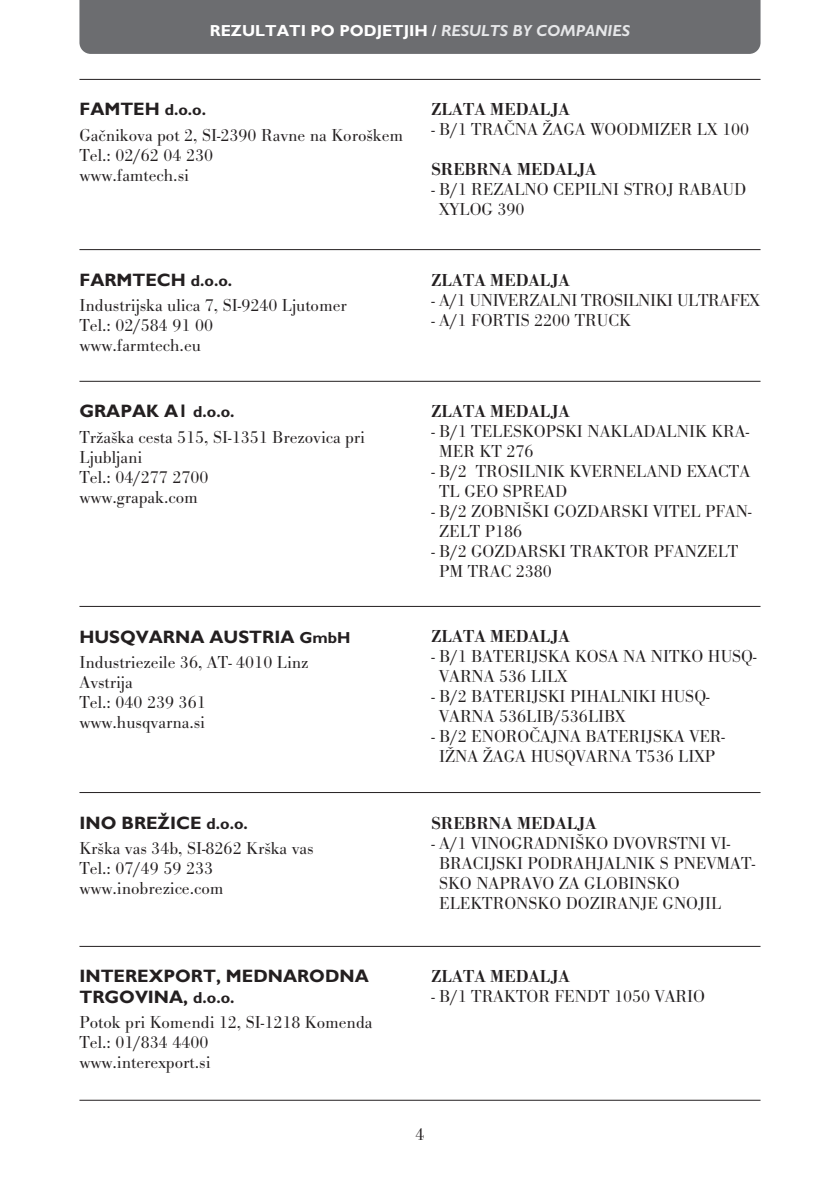
<style>
.page{position:relative;width:840px;height:1191px;background:#fff}
.page>*{position:absolute;margin:0;border:0;box-sizing:border-box;transform-origin:0 0}
.t1{font:18px/20px "Bodoni Ant TEE Ligh";color:#231f20}
.t2{font:700 18px/20px "Gill Sans";color:#231f20}
.t3{font:600 18px "Bodoni Ant TEE";color:#231f20}
.t4{font:18px "Bodoni Ant TEE Ligh";letter-spacing:-.02em;color:#231f20}
.t5{font:700 16px "Gill Sans";color:#fff}
.s1{font-style:italic;color:#e6e7e9}
.s2{font-size:16px}
</style>
<div class="page">
<hr style="left:79px;top:79px;width:681px;height:1px;background:#231f20">
<hr style="left:79px;top:249px;width:681px;height:1px;background:#231f20">
<hr style="left:79px;top:381px;width:681px;height:1px;background:#231f20">
<hr style="left:79px;top:606px;width:681px;height:1px;background:#231f20">
<hr style="left:79px;top:792px;width:681px;height:1px;background:#231f20">
<hr style="left:79px;top:946px;width:681px;height:1px;background:#231f20">
<hr style="left:79px;top:1099px;width:681px;height:1px;background:#231f20">
<div style="left:79px;top:0;width:681px;height:54px;background:#6c6d70"></div>
<p class="t5" style="left:210px;top:22px;width:421px">REZULTATI PO PODJETJIH / <span class="s1">RESULTS BY COMPANIES</span></p>
<p class="t2" style="left:79px;top:99px;width:128px">FAMTEH <span class="s2">d.o.o.</span></p>
<p class="t1" style="left:79px;top:125px;width:325px">Gačnikova pot 2, SI-2390 Ravne na Koroškem<br>Tel.: 02/62 04 230<br>www.famtech.si</p>
<p class="t2" style="left:79px;top:269px;width:154px">FARMTECH <span class="s2">d.o.o.</span></p>
<p class="t1" style="left:79px;top:295px;width:269px">Industrijska ulica 7, SI-9240 Ljutomer<br>Tel.: 02/584 91 00<br>www.farmtech.eu</p>
<p class="t2" style="left:79px;top:401px;width:157px">GRAPAK A1 <span class="s2">d.o.o.</span></p>
<p class="t1" style="left:79px;top:427px;width:287px">Tržaška cesta 515, SI-1351 Brezovica pri<br>Ljubljani<br>Tel.: 04/277 2700<br>www.grapak.com</p>
<p class="t2" style="left:79px;top:626px;width:272px">HUSQVARNA AUSTRIA <span class="s2">GmbH</span></p>
<p class="t1" style="left:79px;top:652px;width:230px">Industriezeile 36, AT- 4010 Linz<br>Avstrija<br>Tel.: 040 239 361 www.husqvarna.si</p>
<p class="t2" style="left:79px;top:812px;width:170px">INO BREŽICE <span class="s2">d.o.o.</span></p>
<p class="t1" style="left:79px;top:838px;width:235px">Krška vas 34b, SI-8262 Krška vas<br>Tel.: 07/49 59 233 www.inobrezice.com</p>
<p class="t3" style="left:431px;top:99px;width:140px">ZLATA MEDALJA</p>
<p class="t1" style="left:431px;top:119px;width:319px">- B/1 TRAČNA ŽAGA WOODMIZER LX 100</p>
<p class="t3" style="left:431px;top:159px;width:166px">SREBRNA MEDALJA</p>
<p class="t1" style="left:439px;top:179px;width:308px;text-indent:-8px">- B/1 REZALNO CEPILNI STROJ RABAUD<br>XYLOG 390</p>
<p class="t3" style="left:431px;top:269px;width:140px">ZLATA MEDALJA</p>
<p class="t4" style="left:431px;top:289px;width:330px">- A/1 UNIVERZALNI TROSILNIKI ULTRAFEX</p>
<p class="t1" style="left:431px;top:309px;width:201px">- A/1 FORTIS 2200 TRUCK</p>
<p class="t3" style="left:431px;top:400px;width:140px">ZLATA MEDALJA</p>
<p class="t1" style="left:439px;top:421px;width:311px;text-indent:-8px">- B/1 TELESKOPSKI NAKLADALNIK KRA-<br>MER KT 276</p>
<p class="t1" style="left:439px;top:461px;width:312px;text-indent:-8px">- B/2 TROSILNIK KVERNELAND EXACTA<br>TL GEO SPREAD</p>
<p class="t1" style="left:439px;top:501px;width:314px;text-indent:-8px">- B/2 ZOBNIŠKI GOZDARSKI VITEL PFAN-<br>ZELT P186</p>
<p class="t1" style="left:439px;top:541px;width:300px;text-indent:-8px">- B/2 GOZDARSKI TRAKTOR PFANZELT<br>PM TRAC 2380</p>
<p class="t3" style="left:431px;top:625px;width:140px">ZLATA MEDALJA</p>
<p class="t1" style="left:439px;top:646px;width:319px;text-indent:-8px">- B/1 BATERIJSKA KOSA NA NITKO HUSQ-<br>VARNA 536 LILX</p>
<p class="t1" style="left:439px;top:686px;width:272px;text-indent:-8px">- B/2 BATERIJSKI PIHALNIKI HUSQ-<br>VARNA 536LIB/536LIBX</p>
<p class="t1" style="left:431px;top:726px;width:295px;text-align:center">- B/2 ENOROČAJNA BATERIJSKA VER-<br>IŽNA ŽAGA HUSQVARNA T536 LIXP</p>
<p class="t3" style="left:431px;top:812px;width:166px">SREBRNA MEDALJA</p>
<p class="t1" style="left:439px;top:832px;width:317px;text-indent:-8px">- A/1 VINOGRADNIŠKO DVOVRSTNI VI-<br>BRACIJSKI PODRAHJALNIK S PNEVMAT-<br>SKO NAPRAVO ZA GLOBINSKO<br>ELEKTRONSKO DOZIRANJE GNOJIL</p>
<p class="t2" style="left:79px;top:966px;width:291px">INTEREXPORT, MEDNARODNA<br>TRGOVINA, <span class="s2">d.o.o.</span></p>
<p class="t1" style="left:79px;top:1012px;width:294px">Potok pri Komendi 12, SI-1218 Komenda<br>Tel.: 01/834 4400<br>www.interexport.si</p>
<p class="t3" style="left:431px;top:965px;width:140px">ZLATA MEDALJA</p>
<p class="t1" style="left:431px;top:986px;width:275px">- B/1 TRAKTOR FENDT 1050 VARIO</p>
<p class="t1" style="left:415px;top:1123px;width:10px">4</p>
</div>
